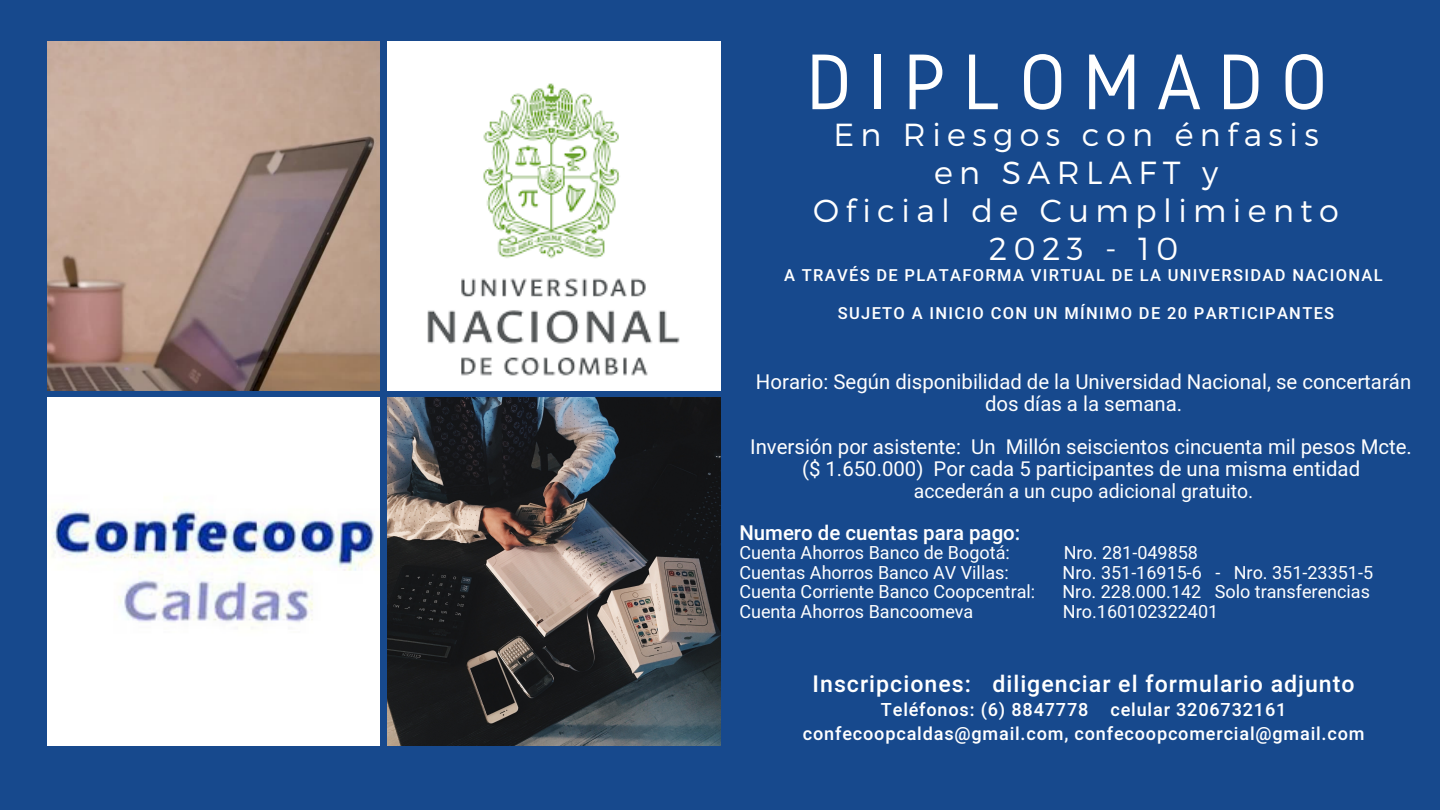
<style>
.page{position:relative;width:1440px;height:810px;background:#17498d}
.page>*{position:absolute;margin:0;border:0;box-sizing:border-box;transform-origin:0 0}
.t1{font:82px "Gidole";letter-spacing:.2em;color:#fff}
.t2{font:300 31.9px/37.9px "Montserrat";letter-spacing:.2em;color:#fff;text-align:center}
.t3{font:500 23.1px "Heebo";letter-spacing:.045em;color:#fff}
.t4{font:20.4px/21.8px "Heebo";color:#fefefe;text-align:center}
.t5{font:500 20.4px "Heebo";color:#fefefe}
.t6{font:19.4px "Heebo";color:#fefefe}
.t7{font:500 18.1px/24px "Heebo";letter-spacing:.045em;color:#fff;text-align:center}
.t8{font:18px "Heebo";color:#fefefe}
.t9{font:500 16.5px "Heebo";letter-spacing:.08em;color:#fff}
</style>
<div class="page">
<img style="left:47px;top:41px;width:333px;height:349px">
<img style="left:387px;top:41px;width:333px;height:349px">
<img style="left:47px;top:398px;width:333px;height:348px">
<img style="left:387px;top:398px;width:333px;height:348px">
<h1 class="t1" style="left:806px;top:37px;width:523px">DIPLOMADO</h1>
<h2 class="t2" style="left:813px;top:114px;width:527px">En Riesgos con énfasis en SARLAFT y<br>Oficial de Cumplimiento<br>2023 - 10</h2>
<p class="t9" style="left:784px;top:264px;width:600px">A TRAVÉS DE PLATAFORMA VIRTUAL DE LA UNIVERSIDAD NACIONAL</p>
<p class="t9" style="left:838px;top:302px;width:498px">SUJETO A INICIO CON UN MÍNIMO DE 20 PARTICIPANTES</p>
<p class="t4" style="left:756px;top:372px;width:657px">Horario: Según disponibilidad de la Universidad Nacional, se concertarán dos días a la semana.</p>
<p class="t4" style="left:750px;top:437px;width:663px">Inversión por asistente: Un Millón seiscientos cincuenta mil pesos Mcte. ($ 1.650.000) Por cada 5 participantes de una misma entidad</p>
<p class="t6" style="left:914px;top:478px;width:341px">accederán a un cupo adicional gratuito.</p>
<p class="t5" style="left:739px;top:519px;width:282px">Numero de cuentas para pago:</p>
<p class="t8" style="left:739px;top:541px;width:272px">Cuenta Ahorros Banco de Bogotá:</p>
<p class="t8" style="left:1064px;top:541px;width:136px">Nro. 281-049858</p>
<p class="t8" style="left:739px;top:560px;width:271px">Cuentas Ahorros Banco AV Villas:</p>
<p class="t8" style="left:1063px;top:560px;width:312px">Nro. 351-16915-6 - Nro. 351-23351-5</p>
<p class="t8" style="left:739px;top:580px;width:297px">Cuenta Corriente Banco Coopcentral:</p>
<p class="t8" style="left:1062px;top:580px;width:309px">Nro. 228.000.142 Solo transferencias</p>
<p class="t8" style="left:739px;top:599px;width:236px">Cuenta Ahorros Bancoomeva</p>
<p class="t8" style="left:1063px;top:599px;width:157px">Nro.160102322401</p>
<p class="t3" style="left:813px;top:668px;width:544px">Inscripciones: diligenciar el formulario adjunto</p>
<p class="t7" style="left:803px;top:698px;width:563px">Teléfonos: (6) 8847778 celular 3206732161 confecoopcaldas@gmail.com, confecoopcomercial@gmail.com</p>
</div>
